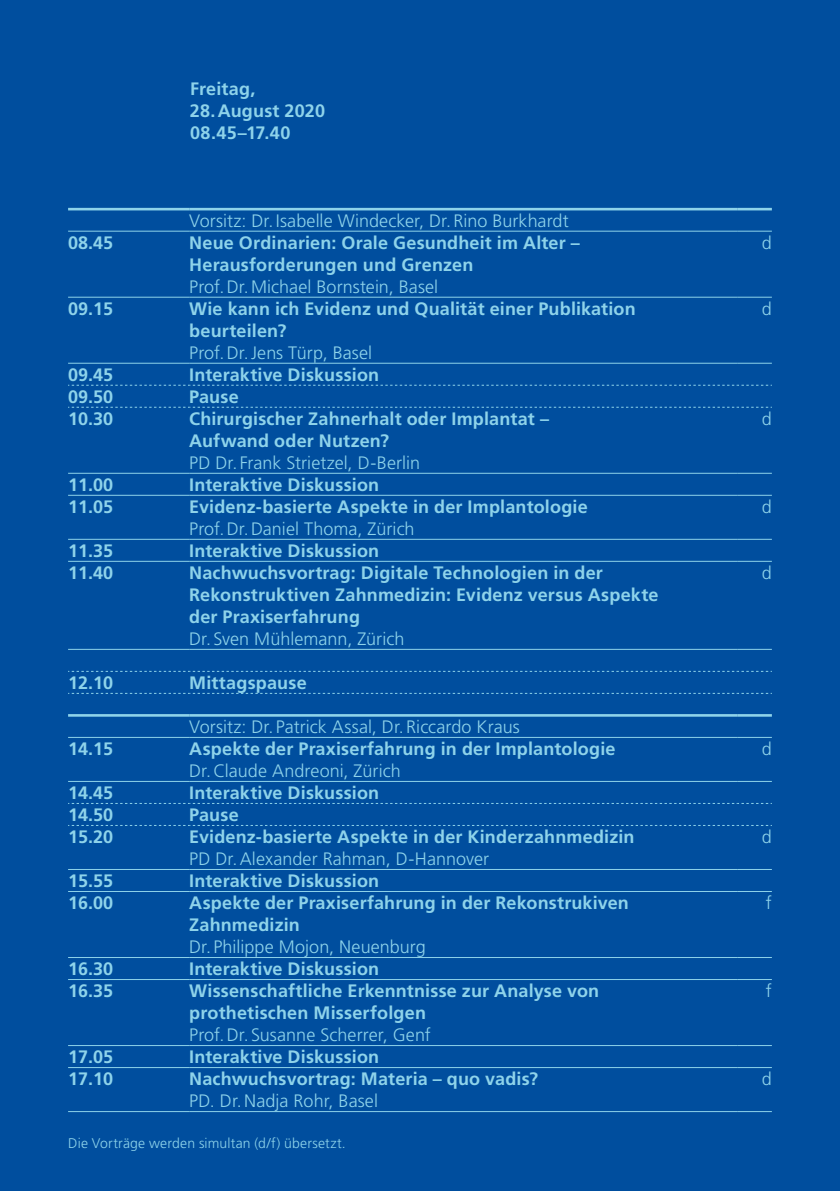
<style>
.page{position:relative;width:840px;height:1191px;background:#fff}
.page>*{position:absolute;margin:0;border:0;box-sizing:border-box;transform-origin:0 0}
.t1{font:700 18px/22px "Frutiger LT Std";letter-spacing:.01em;color:#8ed3ea}
.t2{font:300 18px "Frutiger LT Std";letter-spacing:.005em;color:#8ed3ea}
.t3{font:300 14px "Frutiger LT Std";letter-spacing:.01em;color:#8ed3ea}
</style>
<div class="page">
<div style="left:0;top:0;width:839px;height:1191px;background:#004e9e"></div>
<hr style="left:68px;top:208px;width:121px;height:2px;background:#8ed3ea">
<hr style="left:189px;top:208px;width:548px;height:2px;background:#8ed3ea">
<hr style="left:737px;top:208px;width:34px;height:2px;background:#8ed3ea">
<hr style="left:68px;top:714px;width:121px;height:2px;background:#8ed3ea">
<hr style="left:189px;top:714px;width:548px;height:2px;background:#8ed3ea">
<hr style="left:737px;top:714px;width:34px;height:2px;background:#8ed3ea">
<hr style="left:68px;top:231px;width:121px;height:1px;background:#8ed3ea">
<hr style="left:189px;top:231px;width:548px;height:1px;background:#8ed3ea">
<hr style="left:737px;top:231px;width:34px;height:1px;background:#8ed3ea">
<hr style="left:68px;top:297px;width:121px;height:1px;background:#8ed3ea">
<hr style="left:189px;top:297px;width:548px;height:1px;background:#8ed3ea">
<hr style="left:737px;top:297px;width:34px;height:1px;background:#8ed3ea">
<hr style="left:68px;top:363px;width:121px;height:1px;background:#8ed3ea">
<hr style="left:189px;top:363px;width:548px;height:1px;background:#8ed3ea">
<hr style="left:737px;top:363px;width:34px;height:1px;background:#8ed3ea">
<hr style="left:68px;top:473px;width:121px;height:1px;background:#8ed3ea">
<hr style="left:189px;top:473px;width:548px;height:1px;background:#8ed3ea">
<hr style="left:737px;top:473px;width:34px;height:1px;background:#8ed3ea">
<hr style="left:68px;top:495px;width:121px;height:1px;background:#8ed3ea">
<hr style="left:189px;top:495px;width:548px;height:1px;background:#8ed3ea">
<hr style="left:737px;top:495px;width:34px;height:1px;background:#8ed3ea">
<hr style="left:68px;top:539px;width:121px;height:1px;background:#8ed3ea">
<hr style="left:189px;top:539px;width:548px;height:1px;background:#8ed3ea">
<hr style="left:737px;top:539px;width:34px;height:1px;background:#8ed3ea">
<hr style="left:68px;top:561px;width:121px;height:1px;background:#8ed3ea">
<hr style="left:189px;top:561px;width:548px;height:1px;background:#8ed3ea">
<hr style="left:737px;top:561px;width:34px;height:1px;background:#8ed3ea">
<hr style="left:68px;top:649px;width:121px;height:1px;background:#8ed3ea">
<hr style="left:189px;top:649px;width:548px;height:1px;background:#8ed3ea">
<hr style="left:737px;top:649px;width:34px;height:1px;background:#8ed3ea">
<hr style="left:68px;top:737px;width:121px;height:1px;background:#8ed3ea">
<hr style="left:189px;top:737px;width:548px;height:1px;background:#8ed3ea">
<hr style="left:737px;top:737px;width:34px;height:1px;background:#8ed3ea">
<hr style="left:68px;top:781px;width:121px;height:1px;background:#8ed3ea">
<hr style="left:189px;top:781px;width:548px;height:1px;background:#8ed3ea">
<hr style="left:737px;top:781px;width:34px;height:1px;background:#8ed3ea">
<hr style="left:68px;top:869px;width:121px;height:1px;background:#8ed3ea">
<hr style="left:189px;top:869px;width:548px;height:1px;background:#8ed3ea">
<hr style="left:737px;top:869px;width:34px;height:1px;background:#8ed3ea">
<hr style="left:68px;top:891px;width:121px;height:1px;background:#8ed3ea">
<hr style="left:189px;top:891px;width:548px;height:1px;background:#8ed3ea">
<hr style="left:737px;top:891px;width:34px;height:1px;background:#8ed3ea">
<hr style="left:68px;top:957px;width:121px;height:1px;background:#8ed3ea">
<hr style="left:189px;top:957px;width:548px;height:1px;background:#8ed3ea">
<hr style="left:737px;top:957px;width:34px;height:1px;background:#8ed3ea">
<hr style="left:68px;top:979px;width:121px;height:1px;background:#8ed3ea">
<hr style="left:189px;top:979px;width:548px;height:1px;background:#8ed3ea">
<hr style="left:737px;top:979px;width:34px;height:1px;background:#8ed3ea">
<hr style="left:68px;top:1045px;width:121px;height:1px;background:#8ed3ea">
<hr style="left:189px;top:1045px;width:548px;height:1px;background:#8ed3ea">
<hr style="left:737px;top:1045px;width:34px;height:1px;background:#8ed3ea">
<hr style="left:68px;top:1067px;width:121px;height:1px;background:#8ed3ea">
<hr style="left:189px;top:1067px;width:548px;height:1px;background:#8ed3ea">
<hr style="left:737px;top:1067px;width:34px;height:1px;background:#8ed3ea">
<hr style="left:68px;top:1111px;width:121px;height:1px;background:#8ed3ea">
<hr style="left:189px;top:1111px;width:548px;height:1px;background:#8ed3ea">
<hr style="left:737px;top:1111px;width:34px;height:1px;background:#8ed3ea">
<svg style="left:68px;top:671px;width:703px;height:1px"></svg>
<svg style="left:68px;top:693px;width:703px;height:1px"></svg>
<svg style="left:68px;top:803px;width:703px;height:1px"></svg>
<svg style="left:68px;top:825px;width:703px;height:1px"></svg>
<svg style="left:68px;top:385px;width:703px;height:1px"></svg>
<svg style="left:68px;top:407px;width:703px;height:1px"></svg>
<p class="t1" style="left:190px;top:78px;width:137px">Freitag,<br>28.August 2020<br>08.45–17.40</p>
<p class="t2" style="left:189px;top:210px;width:381px">Vorsitz: Dr.Isabelle Windecker, Dr.Rino Burkhardt</p>
<p class="t1" style="left:68px;top:231px;width:47px">08.45</p>
<p class="t1" style="left:189px;top:231px;width:392px">Neue Ordinarien: Orale Gesundheit im Alter –<br>Herausforderungen und Grenzen</p>
<p class="t2" style="left:189px;top:276px;width:250px">Prof.Dr.Michael Bornstein, Basel</p>
<p class="t1" style="left:68px;top:297px;width:47px">09.15</p>
<p class="t1" style="left:189px;top:297px;width:448px">Wie kann ich Evidenz und Qualität einer Publikation beurteilen?</p>
<p class="t2" style="left:189px;top:342px;width:184px">Prof.Dr.Jens Türp, Basel</p>
<p class="t1" style="left:68px;top:363px;width:47px">09.45</p>
<p class="t1" style="left:189px;top:363px;width:191px">Interaktive Diskussion</p>
<p class="t1" style="left:68px;top:385px;width:47px">09.50</p>
<p class="t1" style="left:189px;top:385px;width:51px">Pause</p>
<p class="t1" style="left:68px;top:407px;width:47px">10.30</p>
<p class="t1" style="left:189px;top:407px;width:361px">Chirurgischer Zahnerhalt oder Implantat –<br>Aufwand oder Nutzen?</p>
<p class="t2" style="left:189px;top:452px;width:232px">PD Dr. Frank Strietzel, D-Berlin</p>
<p class="t1" style="left:68px;top:473px;width:47px">11.00</p>
<p class="t1" style="left:189px;top:473px;width:191px">Interaktive Diskussion</p>
<p class="t1" style="left:68px;top:495px;width:47px">11.05</p>
<p class="t1" style="left:189px;top:495px;width:400px">Evidenz-basierte Aspekte in der Implantologie</p>
<p class="t2" style="left:189px;top:518px;width:227px">Prof.Dr.Daniel Thoma, Zürich</p>
<p class="t1" style="left:68px;top:539px;width:47px">11.35</p>
<p class="t1" style="left:189px;top:539px;width:191px">Interaktive Diskussion</p>
<p class="t1" style="left:68px;top:561px;width:47px">11.40</p>
<p class="t1" style="left:189px;top:561px;width:470px">Nachwuchsvortrag: Digitale Technologien in der<br>Rekonstruktiven Zahnmedizin: Evidenz versus Aspekte der Praxiserfahrung</p>
<p class="t2" style="left:189px;top:628px;width:217px">Dr. Sven Mühlemann, Zürich</p>
<p class="t1" style="left:68px;top:671px;width:47px">12.10</p>
<p class="t1" style="left:189px;top:671px;width:119px">Mittagspause</p>
<p class="t2" style="left:189px;top:716px;width:332px">Vorsitz: Dr.Patrick Assal, Dr.Riccardo Kraus</p>
<p class="t1" style="left:68px;top:737px;width:47px">14.15</p>
<p class="t1" style="left:189px;top:737px;width:427px">Aspekte der Praxiserfahrung in der Implantologie</p>
<p class="t2" style="left:189px;top:760px;width:213px">Dr.Claude Andreoni, Zürich</p>
<p class="t1" style="left:68px;top:781px;width:47px">14.45</p>
<p class="t1" style="left:189px;top:781px;width:191px">Interaktive Diskussion</p>
<p class="t1" style="left:68px;top:803px;width:47px">14.50</p>
<p class="t1" style="left:189px;top:803px;width:51px">Pause</p>
<p class="t1" style="left:68px;top:825px;width:47px">15.20</p>
<p class="t1" style="left:189px;top:825px;width:446px">Evidenz-basierte Aspekte in der Kinderzahnmedizin</p>
<p class="t2" style="left:189px;top:848px;width:301px">PD Dr.Alexander Rahman, D-Hannover</p>
<p class="t1" style="left:68px;top:869px;width:47px">15.55</p>
<p class="t1" style="left:189px;top:869px;width:191px">Interaktive Diskussion</p>
<p class="t1" style="left:68px;top:891px;width:47px">16.00</p>
<p class="t1" style="left:189px;top:891px;width:441px">Aspekte der Praxiserfahrung in der Rekonstrukiven<br>Zahnmedizin</p>
<p class="t2" style="left:189px;top:936px;width:238px">Dr. Philippe Mojon, Neuenburg</p>
<p class="t1" style="left:68px;top:957px;width:47px">16.30</p>
<p class="t1" style="left:189px;top:957px;width:191px">Interaktive Diskussion</p>
<p class="t1" style="left:68px;top:979px;width:47px">16.35</p>
<p class="t1" style="left:189px;top:979px;width:411px">Wissenschaftliche Erkenntnisse zur Analyse von prothetischen Misserfolgen</p>
<p class="t2" style="left:189px;top:1024px;width:243px">Prof.Dr. Susanne Scherrer, Genf</p>
<p class="t1" style="left:68px;top:1045px;width:47px">17.05</p>
<p class="t1" style="left:189px;top:1045px;width:191px">Interaktive Diskussion</p>
<p class="t1" style="left:68px;top:1067px;width:47px">17.10</p>
<p class="t1" style="left:189px;top:1067px;width:350px">Nachwuchsvortrag: Materia – quo vadis?</p>
<p class="t2" style="left:189px;top:1090px;width:190px">PD. Dr.Nadja Rohr, Basel</p>
<p class="t3" style="left:68px;top:1135px;width:279px">Die Vorträge werden simultan (d/f) übersetzt.</p>
<p class="t2" style="left:761px;top:232px;width:12px">d</p>
<p class="t2" style="left:761px;top:298px;width:12px">d</p>
<p class="t2" style="left:761px;top:408px;width:12px">d</p>
<p class="t2" style="left:761px;top:496px;width:12px">d</p>
<p class="t2" style="left:761px;top:562px;width:12px">d</p>
<p class="t2" style="left:761px;top:738px;width:12px">d</p>
<p class="t2" style="left:761px;top:826px;width:12px">d</p>
<p class="t2" style="left:765px;top:892px;width:7px">f</p>
<p class="t2" style="left:765px;top:980px;width:7px">f</p>
<p class="t2" style="left:761px;top:1068px;width:12px">d</p>
</div>
